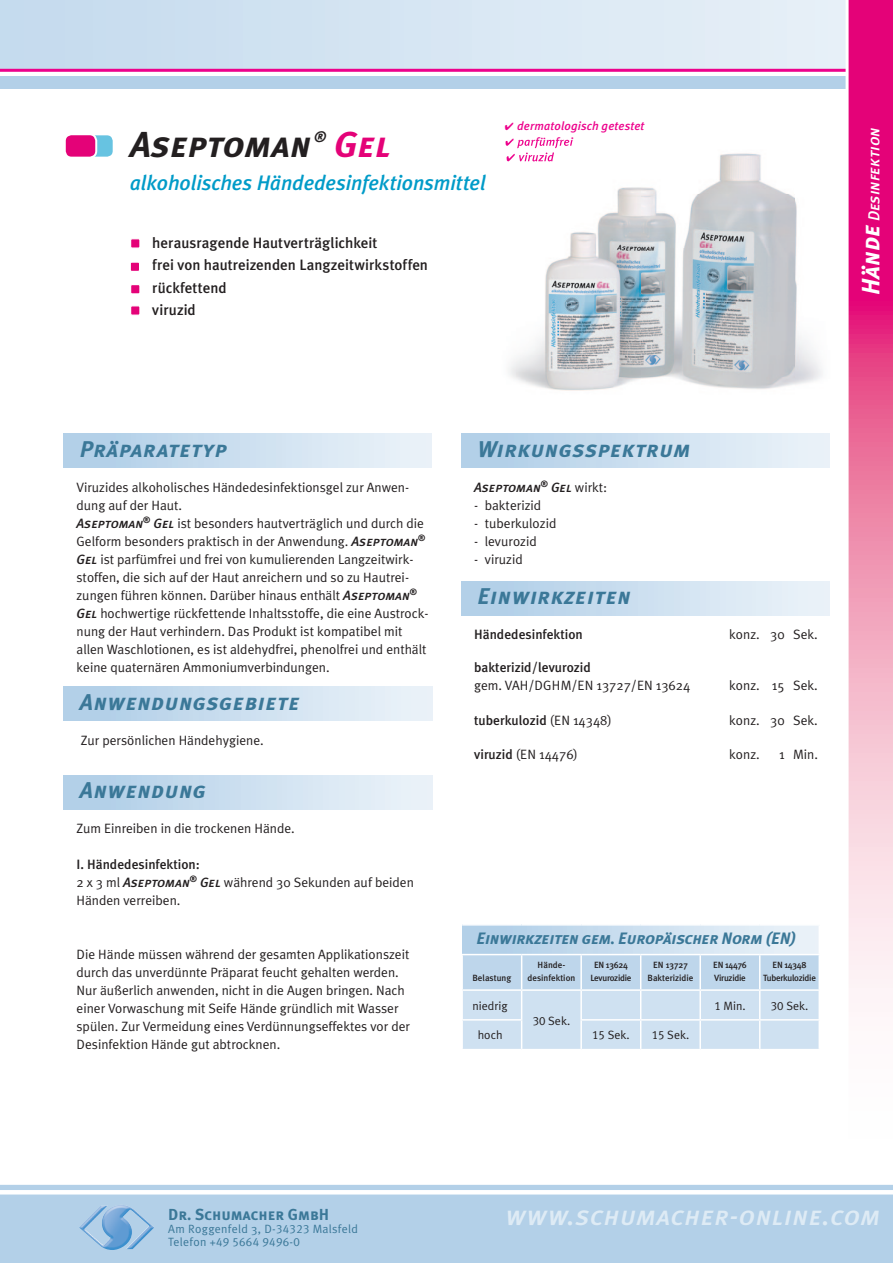
<style>
.page{position:relative;width:893px;height:1263px;background:#fff}
.page>*{position:absolute;margin:0;border:0;box-sizing:border-box;transform-origin:0 0}
.t1{font:italic 36px "Meta Plus Bold Caps";color:#231f20}
.t2{font:italic 36px "Meta Plus Bold Caps";color:#e40278}
.t3{font:italic 27px "Meta Plus Medium Caps";letter-spacing:.025em;color:#deebf5}
.t4{font:italic 22.8px "Meta Plus Bold Caps";letter-spacing:.025em;color:#3b7898}
.t5{font:italic 500 21px "Meta Plus";letter-spacing:-.005em;color:#009bc8}
.t6{font:italic 16.5px "Meta Plus Bold Caps";letter-spacing:-.02em;color:#3b7898}
.t7{font:italic 15.9px "Meta Plus Medium Caps";color:#fff}
.t8{font:15.9px "Meta Plus Bold Caps";color:#3b7898}
.t9{font:500 15px/22.5px "Meta Plus";color:#231f20}
.t10{font:italic 15px "Meta Plus Bold Caps";color:#231f20}
.t11{font:13.5px/18px "Meta Plus Normal";color:#231f20}
.t12{font:500 13.5px "Meta Plus";color:#231f20}
.t13{font:italic 13.5px "Meta Plus Medium Caps";color:#231f20}
.t14{font:12px "Meta Plus Normal";color:#231f20}
.t15{font:italic 500 12px "Meta Plus";letter-spacing:.015em;color:#ed028c}
.t16{font:12px "Meta Plus Normal";letter-spacing:.025em;color:#3b7898}
.t17{font:12px "Meta Plus Normal Caps";letter-spacing:.025em;color:#3b7898}
.t18{font:500 9px/13.5px "Meta Plus";letter-spacing:-.03em;color:#231f20;text-align:center}
.t19{font:500 9px/13.5px "Meta Plus";color:#231f20;text-align:center}
.s1{font-family:"Meta Plus Bold Caps";font-size:25.05px}
.s2{font-family:"Meta Plus Medium Caps";font-style:italic}
.s3{font-family:"Meta Plus Normal";font-style:normal}
.s4{font-family:"Meta Plus Normal";font-weight:400}
.s5{font-family:"Meta Plus";font-weight:500}
.s6{font-family:"Meta Plus Normal Caps"}
.s7{font-family:"Meta Plus Normal"}
</style>
<div class="page">
<div style="left:0;top:1185px;width:893px;height:78px;background:#b3d0e8"></div>
<hr style="left:0;top:1191px;width:893px;height:3px;background:#fff">
<div style="left:64px;top:434px;width:368px;height:34px;background:linear-gradient(to right,#aecde7,#edf3f9)"></div>
<img style="left:79px;top:1205px;width:75px;height:45px">
<div style="left:508px;top:1210px;width:371px;height:15px;background:#b3d0e8"></div>
<div style="left:0;top:0;width:862px;height:69px;background:linear-gradient(to right,#c4daee,#e9f1f8)"></div>
<hr style="left:0;top:69px;width:863px;height:3px;background:#ed028c">
<div style="left:0;top:76px;width:863px;height:13px;background:#b3d0e8"></div>
<div style="left:82px;top:134px;width:32px;height:24px;background:#67c3e1;border-radius:7px"></div>
<div style="left:81px;top:133px;width:34px;height:26px;border:2px solid #fff;border-radius:7px"></div>
<div style="left:65px;top:134px;width:31px;height:24px;background:#e40278;border-radius:7px"></div>
<div style="left:64px;top:133px;width:33px;height:26px;border:2px solid #fff;border-radius:7px"></div>
<div style="left:64px;top:687px;width:368px;height:34px;background:linear-gradient(to right,#aecde7,#ecf3f9)"></div>
<div style="left:461px;top:434px;width:368px;height:34px;background:linear-gradient(to right,#adcde7,#ecf3f9)"></div>
<div style="left:64px;top:775px;width:368px;height:34px;background:linear-gradient(to right,#aecde7,#ecf3f9)"></div>
<div style="left:461px;top:581px;width:368px;height:34px;background:linear-gradient(to right,#adcde7,#ecf3f9)"></div>
<div style="left:131px;top:239px;width:9px;height:9px;background:#e40278"></div>
<div style="left:130px;top:238px;width:11px;height:11px;border:1px solid #fff"></div>
<div style="left:131px;top:285px;width:9px;height:9px;background:#e40278"></div>
<div style="left:130px;top:284px;width:11px;height:10px;border:1px solid #fff"></div>
<div style="left:131px;top:306px;width:9px;height:9px;background:#e40278"></div>
<div style="left:130px;top:305px;width:11px;height:11px;border:1px solid #fff"></div>
<div style="left:130px;top:262px;width:10px;height:9px;background:#e40278"></div>
<div style="left:130px;top:261px;width:10px;height:11px;border:1px solid #fff"></div>
<svg style="left:846px;top:0;width:47px;height:1003px;background:#ee7aae"></svg>
<img style="left:505px;top:141px;width:317px;height:250px">
<svg style="left:506px;top:141px;width:8px;height:5px"></svg>
<img style="left:517px;top:141px;width:56px;height:7px">
<svg style="left:507px;top:154px;width:8px;height:7px"></svg>
<img style="left:519px;top:152px;width:35px;height:9px">
<svg style="left:462px;top:925px;width:357px;height:124px;background:#ccdfef"></svg>
<hr style="left:699px;top:1020px;width:2px;height:29px;background:#fff">
<hr style="left:760px;top:954px;width:60px;height:1px;background:#fff">
<hr style="left:759px;top:955px;width:1px;height:34px;background:#fff">
<hr style="left:760px;top:989px;width:60px;height:2px;background:#fff">
<h1 class="t1" style="left:130px;top:123px;width:183px">Aseptoman</h1>
<p class="t10" style="left:314px;top:128px;width:13px">®</p>
<h1 class="t2" style="left:334px;top:123px;width:58px">Gel</h1>
<h3 class="t5" style="left:130px;top:170px;width:357px">alkoholisches Händedesinfektionsmittel</h3>
<p class="t9" style="left:152px;top:231px;width:277px">herausragende Hautverträglichkeit<br>frei von hautreizenden Langzeitwirkstoffen rückfettend<br>viruzid</p>
<p class="t15" style="left:505px;top:119px;width:141px">✔ dermatologisch getestet</p>
<p class="t15" style="left:505px;top:135px;width:69px">✔ parfümfrei</p>
<p class="t7" style="left:865px;top:295px;width:169px;rotate:-90deg"><span class="s1">Hände</span> Desinfektion</p>
<h3 class="t4" style="left:80px;top:436px;width:149px">Präparatetyp</h3>
<p class="t11" style="left:77px;top:478px;width:353px">Viruzides alkoholisches Händedesinfektionsgel zur Anwen&shy;dung auf der Haut.<br><span class="s2">Aseptoman</span><sup>®</sup> <span class="s2">Gel</span> ist besonders hautverträglich und durch die Gelform besonders praktisch in der Anwendung. <span class="s2">Aseptoman</span><sup>® </sup><span class="s2">Gel</span> ist parfümfrei und frei von kumulierenden Langzeitwirk&shy;stoffen, die sich auf der Haut anreichern und so zu Hautrei&shy;zungen führen können. Darüber hinaus enthält <span class="s2">Aseptoman</span><sup>® </sup><span class="s2">Gel</span> hochwertige rückfettende Inhaltsstoffe, die eine Austrock&shy;nung der Haut verhindern. Das Produkt ist kompatibel mit allen Waschlotionen, es ist aldehydfrei, phenolfrei und enthält keine quaternären Ammoniumverbindungen.</p>
<h3 class="t4" style="left:80px;top:689px;width:221px">Anwendungsgebiete</h3>
<p class="t11" style="left:81px;top:731px;width:185px">Zur persönlichen Händehygiene.</p>
<h3 class="t4" style="left:80px;top:777px;width:128px">Anwendung</h3>
<p class="t11" style="left:77px;top:819px;width:220px">Zum Einreiben in die trockenen Hände.</p>
<p class="t12" style="left:77px;top:856px;width:125px">I. Händedesinfektion:</p>
<p class="t11" style="left:77px;top:873px;width:339px">2 x 3 ml <span class="s2">Aseptoman</span><sup>®</sup> <span class="s2">Gel</span> während 30 Sekunden auf beiden<br>Händen verreiben.</p>
<p class="t11" style="left:77px;top:945px;width:335px">Die Hände müssen während der gesamten Applikationszeit durch das unverdünnte Präparat feucht gehalten werden.<br>Nur äußerlich anwenden, nicht in die Augen bringen. Nach einer Vorwaschung mit Seife Hände gründlich mit Wasser spülen. Zur Vermeidung eines Verdünnungseffektes vor der Desinfektion Hände gut abtrocknen.</p>
<h3 class="t4" style="left:477px;top:436px;width:214px">Wirkungsspektrum</h3>
<p class="t13" style="left:474px;top:479px;width:135px">Aseptoman<sup>®</sup> Gel <span class="s3">wirkt:</span></p>
<p class="t11" style="left:474px;top:496px;width:69px">- bakterizid</p>
<p class="t11" style="left:474px;top:514px;width:84px">- tuberkulozid</p>
<p class="t11" style="left:474px;top:532px;width:64px">- levurozid</p>
<p class="t11" style="left:474px;top:550px;width:50px">- viruzid</p>
<h3 class="t4" style="left:477px;top:583px;width:155px">Einwirkzeiten</h3>
<p class="t12" style="left:474px;top:627px;width:110px">Händedesinfektion</p>
<p class="t11" style="left:729px;top:626px;width:90px">konz. 30 Sek.</p>
<p class="t12" style="left:474px;top:660px;width:118px">bakterizid/levurozid</p>
<p class="t11" style="left:474px;top:676px;width:218px">gem. VAH/DGHM/EN 13727/EN 13624</p>
<p class="t11" style="left:729px;top:676px;width:90px">konz. 15 Sek.</p>
<p class="t12" style="left:474px;top:712px;width:140px">tuberkulozid <span class="s4">(EN 14348)</span></p>
<p class="t11" style="left:729px;top:711px;width:90px">konz. 30 Sek.</p>
<p class="t11" style="left:474px;top:746px;width:106px"><span class="s5">viruzid</span> (EN 14476)</p>
<p class="t11" style="left:729px;top:746px;width:32px">konz.</p>
<p class="t11" style="left:779px;top:746px;width:40px">1 Min.</p>
<p class="t6" style="left:477px;top:928px;width:322px">Einwirkzeiten gem. Europäischer Norm (EN)</p>
<p class="t19" style="left:472px;top:971px;width:40px">Belastung</p>
<p class="t19" style="left:528px;top:958px;width:49px">Hände&shy;desinfektion</p>
<p class="t18" style="left:590px;top:958px;width:43px">EN 13624<br>Levurozidie</p>
<p class="t19" style="left:648px;top:958px;width:47px">EN 13727<br>Bakterizidie</p>
<p class="t18" style="left:713px;top:958px;width:35px;text-align:left">EN 14476<br>Viruzidie</p>
<p class="t18" style="left:763px;top:958px;width:54px">EN 14348<br>Tuberkulozidie</p>
<p class="t14" style="left:473px;top:998px;width:37px">niedrig</p>
<p class="t14" style="left:533px;top:1013px;width:39px"><span class="s6">30</span> Sek.</p>
<p class="t14" style="left:478px;top:1028px;width:26px">hoch</p>
<p class="t14" style="left:592px;top:1028px;width:39px"><span class="s6">15</span> Sek.</p>
<p class="t14" style="left:652px;top:1028px;width:39px"><span class="s6">15</span> Sek.</p>
<p class="t14" style="left:714px;top:998px;width:33px"><span class="s6">1</span> Min.</p>
<p class="t14" style="left:771px;top:998px;width:39px"><span class="s6">30</span> Sek.</p>
<p class="t8" style="left:168px;top:1205px;width:162px">Dr. Schumacher GmbH</p>
<p class="t16" style="left:168px;top:1222px;width:191px">Am Roggenfeld 3, <span class="s6">D-34323</span> Malsfeld</p>
<p class="t17" style="left:168px;top:1235px;width:133px"><span class="s7">Telefon</span> +49 5664 9496-0</p>
<h2 class="t3" style="left:505px;top:1200px;width:376px">www.schumacher-online.com</h2>
</div>
